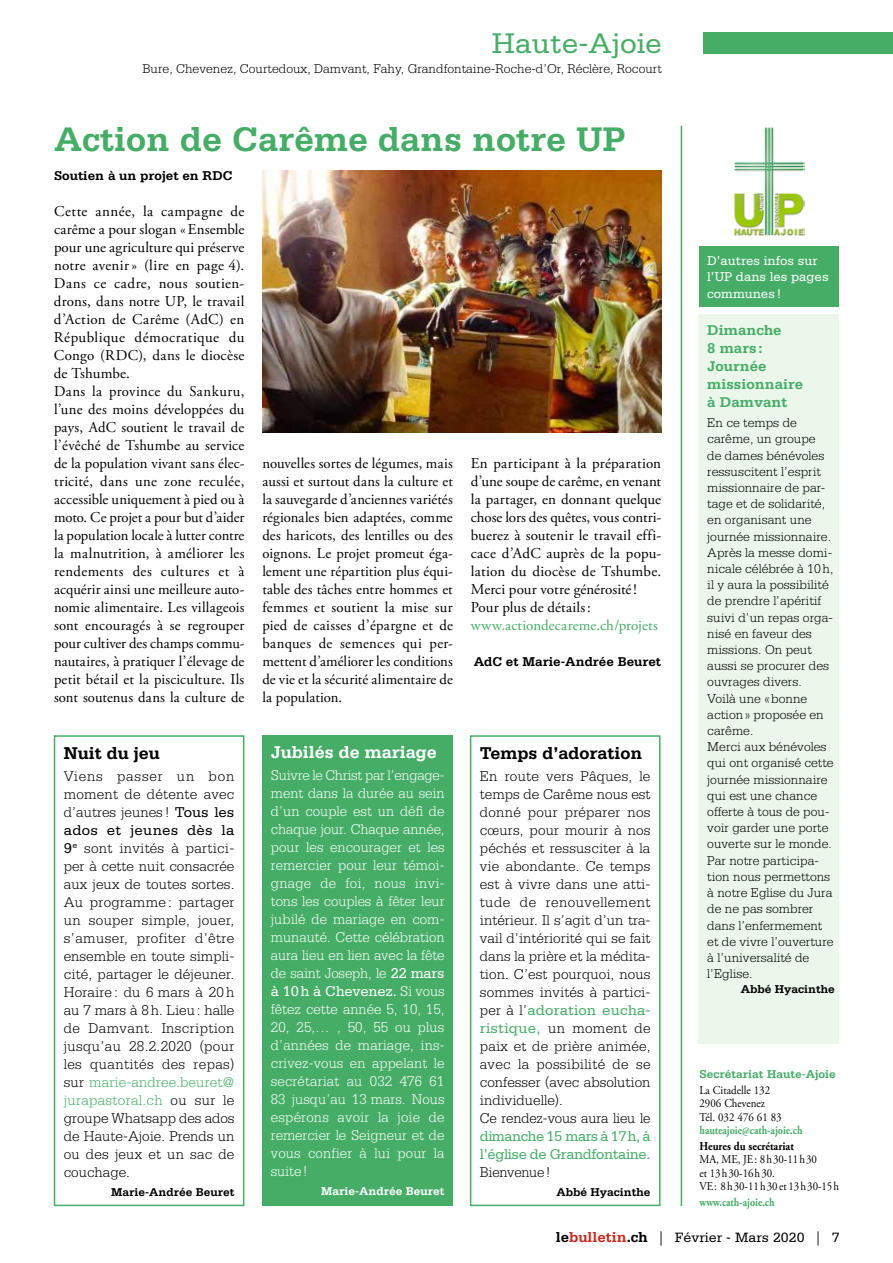
<style>
.page{position:relative;width:893px;height:1263px;background:#fff}
.page>*{position:absolute;margin:0;border:0;box-sizing:border-box;transform-origin:0 0}
.t1{font:700 36px "Serifa";color:#46ad67}
.t2{font:30px "Serifa";color:#46ad67}
.t3{font:700 18px "Serifa";color:#000}
.t4{font:700 18px "Serifa";color:#fff}
.t5{font:15px/18px "Adobe Garamond Pro";letter-spacing:.01em;color:#000}
.t6{font:300 15px/18px "Serifa";letter-spacing:.01em;color:#000;text-align:justify}
.t7{font:300 15px/18px "Serifa";letter-spacing:-.005em;color:#fff;text-align:justify}
.t8{font:15px/18px "Serifa";letter-spacing:-.02em;color:#46ad67}
.t9{font:700 15px/18px "Serifa";color:#46ad67}
.t10{font:15px "Adobe Garamond Pro";letter-spacing:.005em;color:#46ad67}
.t11{font:300 15px "Serifa";letter-spacing:-.02em;color:#000}
.t12{font:14.25px "Serifa";color:#000}
.t13{font:300 13.5px/16.2px "Serifa";color:#000}
.t14{font:700 13.5px "Serifa";color:#000}
.t15{font:13.5px/16.2px "Serifa";color:#fff}
.t16{font:12px/13.5px "Adobe Garamond Pro";color:#000;scale:.91 1}
.t17{font:700 12px "Serifa";color:#000}
.t18{font:700 12px "Adobe Garamond Pro";color:#46ad67;scale:.84 1}
.t19{font:700 12px "Serifa";color:#46ad67}
.t20{font:700 12px "Adobe Garamond Pro";color:#000;scale:.91 1}
.t21{font:700 12px "Serifa";color:#fff}
.s1{font-weight:400}
.s2{color:#46ad67}
.s3{font-weight:400;color:#46ad67}
.s4{font-weight:700;font-size:15px}
.s5{font-weight:700;font-size:15px;color:#ca291d}
.s6{font-family:"Adobe Garamond Pro"}
</style>
<div class="page">
<div style="left:703px;top:33px;width:190px;height:21px;background:#46ad67"></div>
<hr style="left:681px;top:126px;width:1px;height:1080px;background:#46ad67">
<div style="left:699px;top:315px;width:140px;height:729px;background:#ebf7eb"></div>
<div style="left:699px;top:246px;width:139px;height:60px;background:#46ad67"></div>
<img style="left:734px;top:127px;width:71px;height:109px">
<div style="left:54px;top:735px;width:190px;height:471px;border:2px solid #46ad67"></div>
<div style="left:262px;top:735px;width:191px;height:471px;background:#46ad67"></div>
<div style="left:470px;top:735px;width:190px;height:471px;border:2px solid #46ad67"></div>
<img style="left:263px;top:171px;width:399px;height:261px">
<h2 class="t2" style="left:492px;top:27px;width:172px">Haute-Ajoie</h2>
<p class="t13" style="left:142px;top:61px;width:521px">Bure, Chevenez, Courtedoux, Damvant, Fahy, Grandfontaine-Roche-d’Or, Réclère, Rocourt</p>
<h1 class="t1" style="left:54px;top:118px;width:574px">Action de Carême dans notre UP</h1>
<p class="t14" style="left:54px;top:168px;width:180px">Soutien à un projet en RDC</p>
<p class="t5" style="left:54px;top:203px;width:192px">Cette année, la campagne de carême a pour slogan «Ensemble pour une agriculture qui préserve notre avenir» (lire en page 4).<br>Dans ce cadre, nous soutien&shy;drons, dans notre UP, le travail d’Action de Carême (AdC) en<br>République démocratique du<br>Congo (RDC), dans le diocèse de Tshumbe.<br>Dans la province du Sankuru, l’une des moins développées du pays, AdC soutient le travail de l’évêché de Tshumbe au service de la population vivant sans élec&shy;tricité, dans une zone reculée, accessible uniquement à pied ou à moto. Ce projet a pour but d’aider la population locale à lutter contre la malnutrition, à améliorer les rendements des cultures et à acquérir ainsi une meilleure auto&shy;nomie alimentaire. Les villageois sont encouragés à se regrouper pour cultiver des champs commu&shy;nautaires, à pratiquer l’élevage de petit bétail et la pisciculture. Ils sont soutenus dans la culture de</p>
<p class="t3" style="left:64px;top:743px;width:98px">Nuit du jeu</p>
<p class="t6" style="left:64px;top:767px;width:172px">Viens passer un bon moment de détente avec d’autres jeunes ! <span class="s1">Tous les ados et jeunes dès la 9</span><sup>e</sup> sont invités à partici&shy;per à cette nuit consacrée aux jeux de toutes sortes.<br>Au programme : partager un souper simple, jouer, s’amuser, profiter d’être ensemble en toute simpli&shy;cité, partager le déjeuner.<br>Horaire : du 6 mars à 20 h au 7 mars à 8h. Lieu: halle de Damvant. Inscription jusqu’au 28.2.2020 (pour les quantités des repas) sur <span class="s2">marie-andree.beuret@ jurapastoral.ch</span> ou sur le groupe Whatsapp des ados de Haute-Ajoie. Prends un ou des jeux et un sac de couchage.</p>
<p class="t17" style="left:111px;top:1185px;width:125px">Marie-Andrée Beuret</p>
<p class="t5" style="left:262px;top:455px;width:192px;text-align:justify">nouvelles sortes de légumes, mais aussi et surtout dans la culture et la sauvegarde d’anciennes variétés régionales bien adaptées, comme des haricots, des lentilles ou des oignons. Le projet promeut éga&shy;lement une répartition plus équi&shy;table des tâches entre hommes et femmes et soutient la mise sur pied de caisses d’épargne et de banques de semences qui per&shy;mettent d’améliorer les conditions de vie et la sécurité alimentaire de la population.</p>
<p class="t5" style="left:471px;top:455px;width:192px">En participant à la préparation d’une soupe de carême, en venant la partager, en donnant quelque chose lors des quêtes, vous contri&shy;buerez à soutenir le travail effi&shy;cace d’AdC auprès de la popu&shy;lation du diocèse de Tshumbe.<br>Merci pour votre générosité!<br>Pour plus de détails:</p>
<p class="t10" style="left:471px;top:616px;width:189px">www.actiondecareme.ch/projets</p>
<p class="t14" style="left:474px;top:654px;width:189px">AdC et Marie-Andrée Beuret</p>
<p class="t4" style="left:271px;top:741px;width:168px">Jubilés de mariage</p>
<p class="t7" style="left:271px;top:766px;width:175px">Suivre le Christ par l’engage&shy;ment dans la durée au sein d’un couple est un défi de chaque jour. Chaque année, pour les encourager et les remercier pour leur témoi&shy;gnage de foi, nous invi&shy;tons les couples à fêter leur jubilé de mariage en com&shy;munauté. Cette célébration aura lieu en lien avec la fête de saint Joseph, le <span class="s1">22 mars à 10h à Chevenez.</span> Si vous fêtez cette année 5, 10, 15, 20, 25,… , 50, 55 ou plus d’années de mariage, ins&shy;crivez-vous en appelant le secrétariat au 032 476 61<br>83 jusqu’au 13 mars. Nous espérons avoir la joie de remercier le Seigneur et de vous confier à lui pour la suite!</p>
<p class="t21" style="left:321px;top:1184px;width:125px">Marie-Andrée Beuret</p>
<p class="t3" style="left:480px;top:743px;width:164px">Temps d’adoration</p>
<p class="t6" style="left:480px;top:767px;width:172px;text-align:left">En route vers Pâques, le temps de Carême nous est donné pour préparer nos cœurs, pour mourir à nos péchés et ressusciter à la vie abondante. Ce temps est à vivre dans une atti&shy;tude de renouvellement intérieur. Il s’agit d’un tra&shy;vail d’intériorité qui se fait dans la prière et la médita&shy;tion. C’est pourquoi, nous sommes invités à partici&shy;per à l’<span class="s3">adoration eucha&shy;ristique,</span> un moment de paix et de prière animée, avec la possibilité de se confesser (avec absolution individuelle).<br>Ce rendez-vous aura lieu le</p>
<p class="t8" style="left:480px;top:1127px;width:172px">dimanche 15 mars à 17h, à l’église de Grandfontaine.</p>
<p class="t11" style="left:480px;top:1164px;width:72px">Bienvenue!</p>
<p class="t17" style="left:556px;top:1185px;width:96px">Abbé Hyacinthe</p>
<p class="t15" style="left:707px;top:252px;width:123px">D’autres infos sur l’UP dans les pages communes !</p>
<p class="t9" style="left:707px;top:321px;width:97px">Dimanche<br>8 mars :<br>Journée missionnaire à Damvant</p>
<p class="t13" style="left:707px;top:415px;width:128px">En ce temps de carême, un groupe<br>de dames bénévoles ressuscitent l’esprit missionnaire de par&shy;tage et de solidarité, en organisant une journée missionnaire.<br>Après la messe domi&shy;nicale célébrée à 10h, il y aura la possibilité de prendre l’apéritif suivi d’un repas orga&shy;nisé en faveur des missions. On peut aussi se procurer des ouvrages divers.<br>Voilà une «bonne action» proposée en carême.<br>Merci aux bénévoles qui ont organisé cette journée missionnaire qui est une chance offerte à tous de pou&shy;voir garder une porte ouverte sur le monde.<br>Par notre participa&shy;tion nous permettons à notre Eglise du Jura de ne pas sombrer dans l’enfermement et de vivre l’ouverture à l’universalité de l’Eglise.</p>
<p class="t17" style="left:741px;top:981px;width:96px">Abbé Hyacinthe</p>
<p class="t19" style="left:699px;top:1067px;width:138px">Secrétariat Haute-Ajoie</p>
<p class="t16" style="left:699px;top:1083px;width:92px">La Citadelle 132<br>2906 Chevenez<br>Tél. 032 476 61 83</p>
<p class="t18" style="left:699px;top:1123px;width:124px">hauteajoie@cath-ajoie.ch</p>
<p class="t20" style="left:699px;top:1139px;width:105px">Heures du secrétariat</p>
<p class="t16" style="left:699px;top:1153px;width:155px">MA, ME, JE: 8h30-11h30<br>et 13h30-16h30.<br>VE: 8h30-11h30 et 13h30-15h</p>
<p class="t18" style="left:699px;top:1195px;width:91px">www.cath-ajoie.ch</p>
<p class="t12" style="left:556px;top:1230px;width:285px"><span class="s4">le</span><span class="s5">bulletin</span><span class="s4">.ch</span> <span class="s6">|</span> Février - Mars 2020 <span class="s6">|</span> 7</p>
</div>
